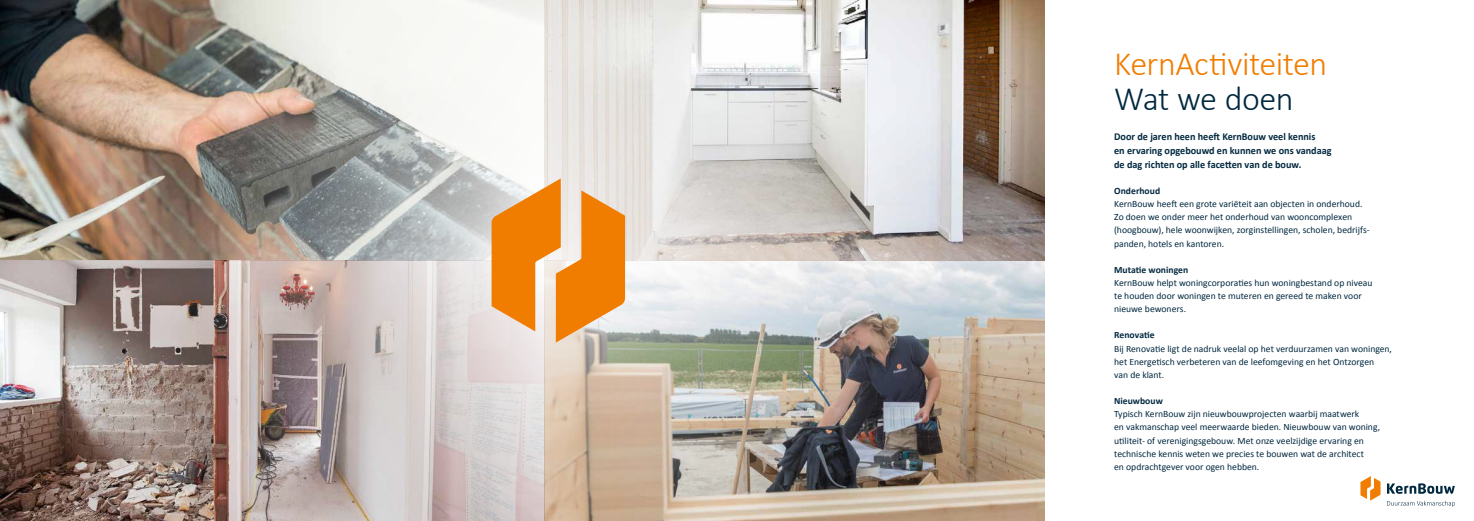
<style>
.page{position:relative;width:1474px;height:521px;background:#fff}
.page>*{position:absolute;margin:0;border:0;box-sizing:border-box;transform-origin:0 0}
.t1{font:300 34.12px "Calibri";letter-spacing:-.015em;color:#f07d00}
.t2{font:300 34.12px "Calibri";letter-spacing:-.02em;color:#00283f}
.t3{font:700 10.5px/14px "Calibri";color:#00283f}
.t4{font:9.62px/13.1px "Calibri";color:#00283f}
.t5{font:700 9.62px "Calibri";color:#00283f}
</style>
<div class="page">
<img style="left:544px;top:260px;width:500px;height:261px">
<svg style="left:544px;top:0;width:500px;height:260px"></svg>
<img style="left:0;top:0;width:544px;height:260px">
<svg style="left:0;top:260px;width:544px;height:261px"></svg>
<svg style="left:491px;top:178px;width:134px;height:165px"></svg>
<svg style="left:1387px;top:501px;width:67px;height:6px"></svg>
<svg style="left:1387px;top:483px;width:67px;height:11px"></svg>
<svg style="left:1360px;top:476px;width:20px;height:25px"></svg>
<h1 class="t1" style="left:1114px;top:43px;width:215px">KernActiviteiten</h1>
<h1 class="t2" style="left:1114px;top:87px;width:181px">Wat we doen</h1>
<p class="t3" style="left:1114px;top:129px;width:219px">Door de jaren heen heeft KernBouw veel kennis<br>en ervaring opgebouwd en kunnen we ons vandaag de dag richten op alle facetten van de bouw.</p>
<p class="t5" style="left:1114px;top:185px;width:47px">Onderhoud</p>
<p class="t4" style="left:1114px;top:197px;width:257px">KernBouw heeft een grote variëteit aan objecten in onderhoud.<br>Zo doen we onder meer het onderhoud van wooncomplexen (hoogbouw), hele woonwijken, zorginstellingen, scholen, bedrijfs&shy;panden, hotels en kantoren.</p>
<p class="t5" style="left:1114px;top:263px;width:76px">Mutatie woningen</p>
<p class="t4" style="left:1114px;top:276px;width:260px">KernBouw helpt woningcorporaties hun woningbestand op niveau te houden door woningen te muteren en gereed te maken voor nieuwe bewoners.</p>
<p class="t5" style="left:1114px;top:329px;width:42px">Renovatie</p>
<p class="t4" style="left:1114px;top:342px;width:279px">Bij Renovatie ligt de nadruk veelal op het verduurzamen van woningen, het Energetisch verbeteren van de leefomgeving en het Ontzorgen<br>van de klant.</p>
<p class="t5" style="left:1114px;top:397px;width:50px">Nieuwbouw</p>
<p class="t4" style="left:1114px;top:407px;width:267px">Typisch KernBouw zijn nieuwbouwprojecten waarbij maatwerk<br>en vakmanschap veel meerwaarde bieden. Nieuwbouw van woning, utiliteit- of verenigingsgebouw. Met onze veelzijdige ervaring en technische kennis weten we precies te bouwen wat de architect<br>en opdrachtgever voor ogen hebben.</p>
</div>
